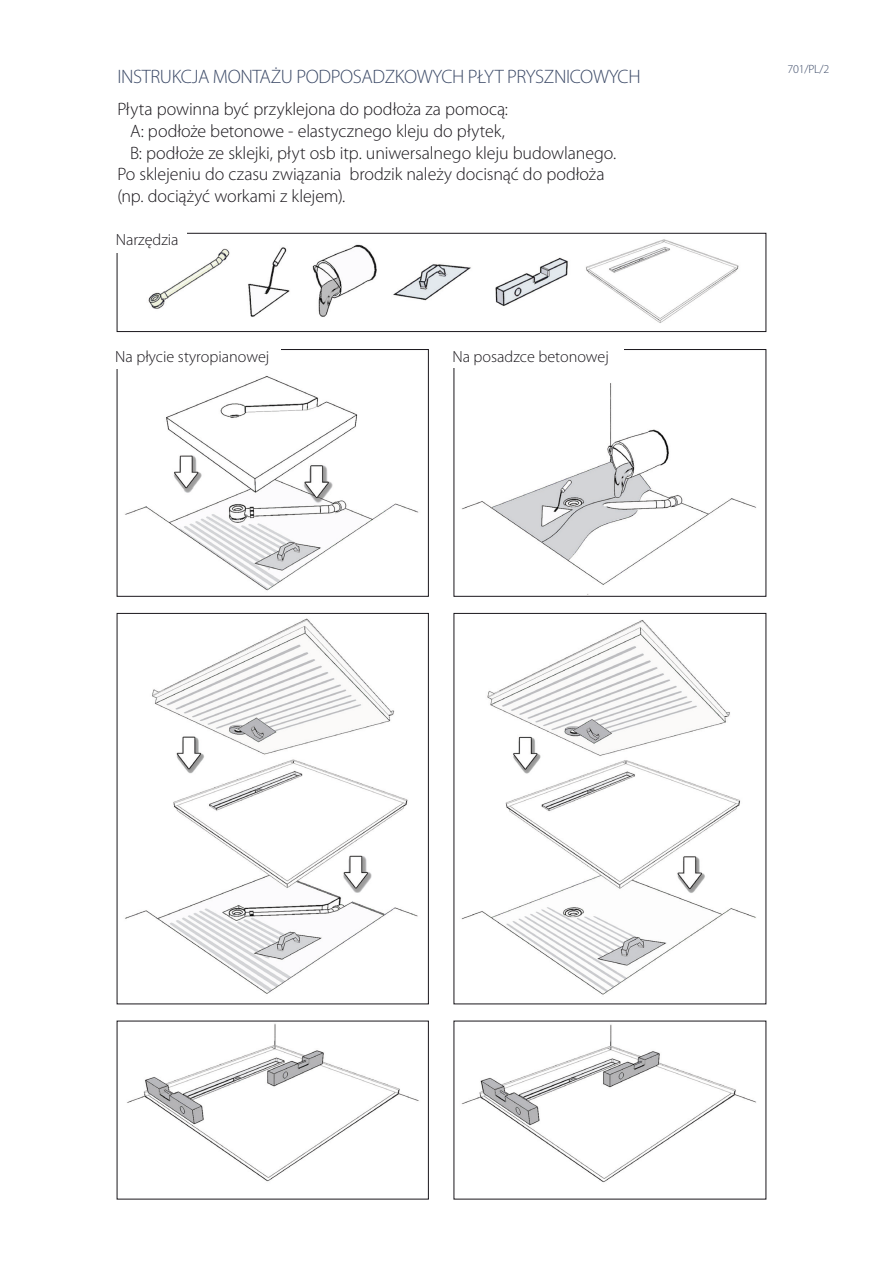
<style>
.page{position:relative;width:893px;height:1263px;background:#fff}
.page>*{position:absolute;margin:0;border:0;box-sizing:border-box;transform-origin:0 0}
.t1{font:300 19.5px "Myriad Pro";letter-spacing:-.02em;color:#3c4a67}
.t2{font:300 18px/21.6px "Myriad Pro";letter-spacing:-.005em;color:#1a171c}
.t3{font:300 16.2px "Myriad Pro";color:#1a171c}
.t4{font:300 12px "Myriad Pro";color:#3c4a67}
</style>
<div class="page">
<img style="left:446px;top:332px;width:314px;height:868px">
<img style="left:117px;top:332px;width:321px;height:868px">
<img style="left:116px;top:232px;width:646px;height:96px">
<div style="left:205px;top:345px;width:74px;height:11px;background:#fff"></div>
<div style="left:117px;top:233px;width:649px;height:99px;border:1px solid #1a171c"></div>
<div style="left:117px;top:349px;width:312px;height:248px;border:1px solid #1a171c"></div>
<div style="left:454px;top:349px;width:312px;height:248px;border:1px solid #1a171c"></div>
<div style="left:115px;top:347px;width:166px;height:22px;background:#fff"></div>
<div style="left:115px;top:231px;width:72px;height:22px;background:#fff"></div>
<div style="left:446px;top:346px;width:178px;height:22px;background:#fff"></div>
<div style="left:117px;top:613px;width:312px;height:391px;border:1px solid #1a171c"></div>
<p class="t1" style="left:117px;top:66px;width:525px">INSTRUKCJA MONTAŻU PODPOSADZKOWYCH PŁYT PRYSZNICOWYCH</p>
<p class="t2" style="left:117px;top:99px;width:392px">Płyta powinna być przyklejona do podłoża za pomocą:</p>
<p class="t2" style="left:130px;top:121px;width:376px">A: podłoże betonowe - elastycznego kleju do płytek,</p>
<p class="t2" style="left:130px;top:142px;width:488px">B: podłoże ze sklejki, płyt osb itp. uniwersalnego kleju budowlanego.</p>
<p class="t2" style="left:117px;top:164px;width:489px">Po sklejeniu do czasu związania brodzik należy docisnąć do podłoża (np. dociążyć workami z klejem).</p>
<p class="t3" style="left:116px;top:231px;width:64px">Narzędzia</p>
<p class="t3" style="left:115px;top:347px;width:156px">Na płycie styropianowej</p>
<p class="t3" style="left:452px;top:347px;width:158px">Na posadzce betonowej</p>
<p class="t4" style="left:788px;top:62px;width:43px">701/PL/2</p>
</div>
